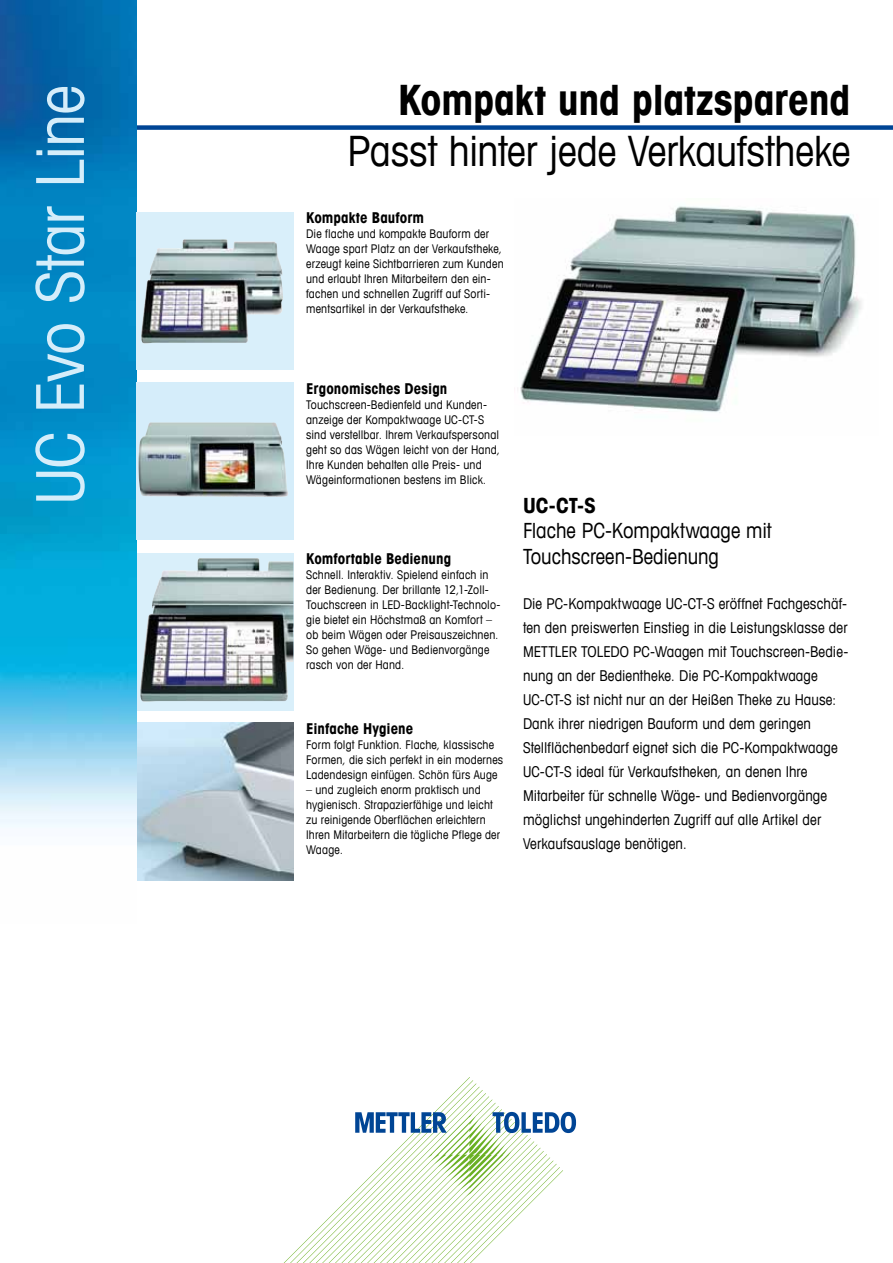
<style>
.page{position:relative;width:893px;height:1263px;background:#fff}
.page>*{position:absolute;margin:0;border:0;box-sizing:border-box;transform-origin:0 0}
.t1{font:condensed 66px "Avant Garde Com";letter-spacing:-.02em;color:#d5edfa}
.t2{font:condensed 42px "Avant Garde Com";letter-spacing:-.005em;color:#000}
.t3{font:700 condensed 42px "Avant Garde Com";letter-spacing:-.005em;color:#000}
.t4{font:condensed 21px/25.5px "Avant Garde Com";letter-spacing:-.005em;color:#000}
.t5{font:700 condensed 21px "Avant Garde Com";color:#000}
.t6{font:condensed 15px/24px "Avant Garde Com";letter-spacing:.005em;color:#000}
.t7{font:700 condensed 15px "Avant Garde Com";letter-spacing:.005em;color:#000}
.t8{font:condensed 12px/15px "Avant Garde Com";letter-spacing:.015em;color:#000}
</style>
<div class="page">
<svg style="left:283px;top:1077px;width:293px;height:186px"></svg>
<img style="left:136px;top:723px;width:157px;height:157px">
<div style="left:136px;top:553px;width:157px;height:157px;background:#d9effa"></div>
<img style="left:140px;top:558px;width:153px;height:144px">
<div style="left:111px;top:125px;width:782px;height:5px;background:#004595"></div>
<img style="left:0;top:0;width:136px;height:828px">
<img style="left:520px;top:206px;width:342px;height:207px">
<div style="left:136px;top:383px;width:157px;height:157px;background:#d5edfa"></div>
<img style="left:138px;top:422px;width:135px;height:75px">
<div style="left:136px;top:213px;width:157px;height:157px;background:#d9effa"></div>
<img style="left:141px;top:239px;width:142px;height:105px">
<h1 class="t1" style="left:19px;top:504px;width:421px;rotate:-90deg">UC Evo Star Line</h1>
<h2 class="t3" style="left:398px;top:73px;width:454px">Kompakt und platzsparend</h2>
<h2 class="t2" style="left:347px;top:125px;width:504px">Passt hinter jede Verkaufstheke</h2>
<p class="t7" style="left:306px;top:208px;width:119px">Kompakte Bauform</p>
<p class="t8" style="left:306px;top:226px;width:199px">Die flache und kompakte Bauform der Waage spart Platz an der Verkaufstheke, erzeugt keine Sichtbarrieren zum Kunden und erlaubt Ihren Mitarbeitern den ein&shy;fachen und schnellen Zugriff auf Sorti&shy;mentsartikel in der Verkaufstheke.</p>
<p class="t7" style="left:306px;top:379px;width:143px">Ergonomisches Design</p>
<p class="t8" style="left:306px;top:396px;width:195px">Touchscreen-Bedienfeld und Kunden&shy;anzeige der Kompaktwaage UC-CT-S sind verstellbar. Ihrem Verkaufspersonal geht so das Wägen leicht von der Hand, Ihre Kunden behalten alle Preis- und Wägeinformationen bestens im Blick.</p>
<p class="t7" style="left:306px;top:549px;width:147px">Komfortable Bedienung</p>
<p class="t8" style="left:306px;top:567px;width:196px">Schnell. Interaktiv. Spielend einfach in der Bedienung. Der brillante 12,1-Zoll-Touchscreen in LED-Backlight-Technolo&shy;gie bietet ein Höchstmaß an Komfort – ob beim Wägen oder Preisauszeichnen.<br>So gehen Wäge- und Bedienvorgänge rasch von der Hand.</p>
<p class="t7" style="left:306px;top:719px;width:109px">Einfache Hygiene</p>
<p class="t8" style="left:306px;top:737px;width:199px">Form folgt Funktion. Flache, klassische<br>Formen, die sich perfekt in ein modernes<br>Ladendesign einfügen. Schön fürs Auge</p>
<p class="t8" style="left:306px;top:782px;width:196px">– und zugleich enorm praktisch und hygienisch. Strapazierfähige und leicht zu reinigende Oberflächen erleichtern Ihren Mitarbeitern die tägliche Pflege der Waage.</p>
<h3 class="t5" style="left:523px;top:492px;width:74px">UC-CT-S</h3>
<h3 class="t4" style="left:523px;top:517px;width:250px">Flache PC-Kompaktwaage mit<br>Touchscreen-Bedienung</h3>
<p class="t6" style="left:523px;top:591px;width:327px">Die PC-Kompaktwaage UC-CT-S eröffnet Fachgeschäf&shy;ten den preiswerten Einstieg in die Leistungsklasse der METTLER TOLEDO PC-Waagen mit Touchscreen-Bedie&shy;nung an der Bedientheke. Die PC-Kompaktwaage UC-CT-S ist nicht nur an der Heißen Theke zu Hause:<br>Dank ihrer niedrigen Bauform und dem geringen Stellflächenbedarf eignet sich die PC-Kompaktwaage UC-CT-S ideal für Verkaufstheken, an denen Ihre Mitarbeiter für schnelle Wäge- und Bedienvorgänge möglichst ungehinderten Zugriff auf alle Artikel der Verkaufsauslage benötigen.</p>
</div>
